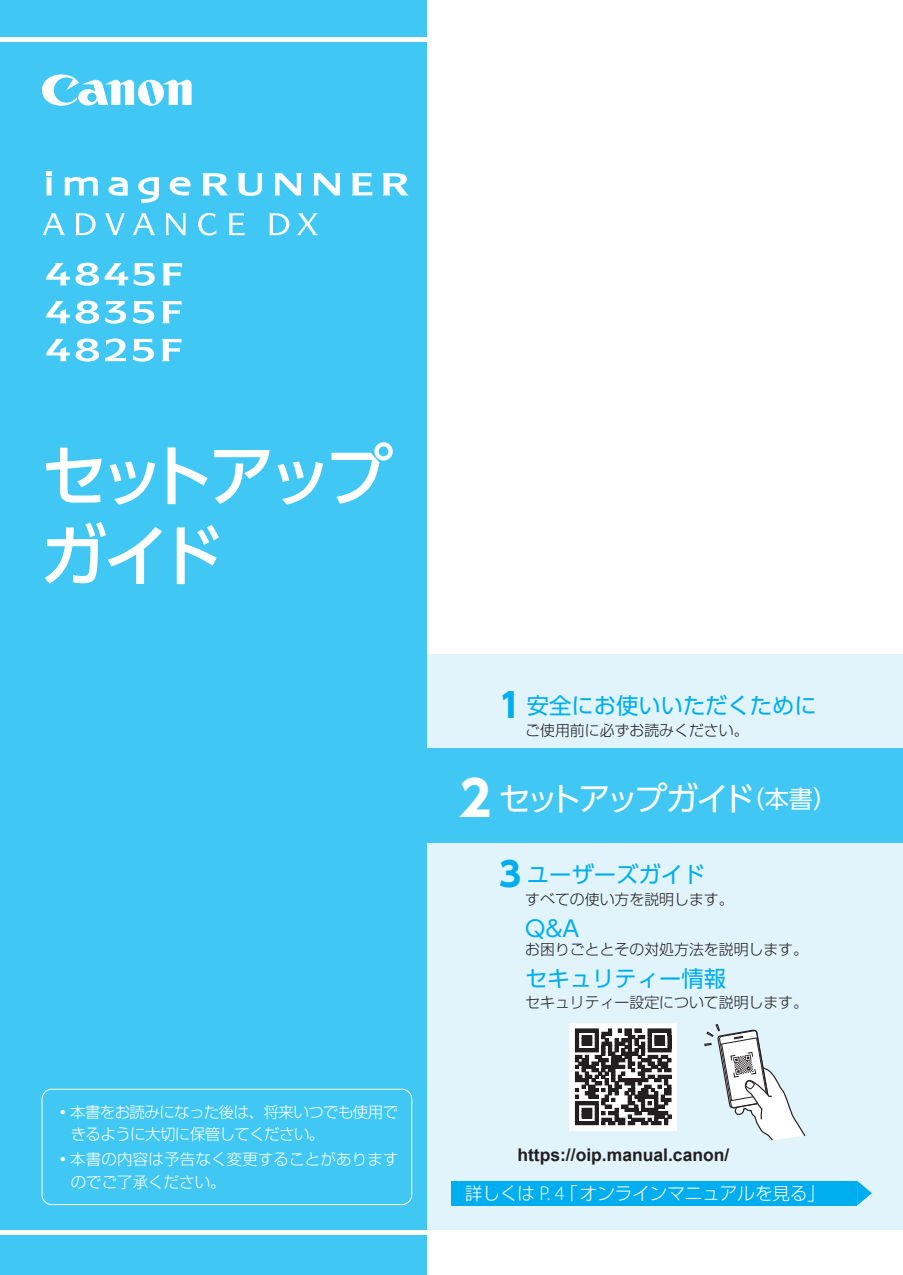
<style>
.page{position:relative;width:903px;height:1275px;background:#fff}
.page>*{position:absolute;margin:0;border:0;box-sizing:border-box;transform-origin:0 0}
.t1{font:500 66.5px/79.8px "UD Shin Go Pro";letter-spacing:-.13em;color:#fff}
.t2{font:32.2px "UD Shin Go Pro";letter-spacing:-.13em;color:#fff}
.t3{font:22.4px "UD Shin Go Pro";color:#00aeef}
.t4{font:700 17.5px "Arial";color:#231f20}
.t5{font:300 17.5px "Shin Go Pro";color:#fff}
.t6{font:300 15.58px/22.4px "Shin Go Pro";letter-spacing:-.04em;color:#fff}
.t7{font:300 15.58px/22.4px "Shin Go Pro";letter-spacing:.01em;color:#fff}
.t8{font:300 14.88px "Shin Go Pro";color:#231f20}
.s1{font-weight:700;font-size:33.43px}
.s2{font-weight:700;font-size:48.3px}
.s3{font-size:24.15px}
.s4{font-family:"Myriad Pro";font-size:20.12px}
</style>
<div class="page">
<div style="left:400px;top:843px;width:503px;height:387px;background:#e1f4fc"></div>
<div style="left:400px;top:654px;width:503px;height:95px;background:#e1f4fc"></div>
<div style="left:0;top:0;width:427px;height:1275px;background:#40c7f4"></div>
<div style="left:42px;top:1089px;width:370px;height:116px;border:1px solid #fff;border-radius:10px"></div>
<svg style="left:42px;top:74px;width:150px;height:32px"></svg>
<div style="left:405px;top:749px;width:498px;height:94px;background:#40c7f4"></div>
<div style="left:0;top:37px;width:903px;height:5px;background:#fff"></div>
<div style="left:0;top:1230px;width:903px;height:5px;background:#fff"></div>
<div style="left:569px;top:1023px;width:108px;height:107px;background:#fff"></div>
<svg style="left:704px;top:1024px;width:102px;height:117px"></svg>
<svg style="left:575px;top:1029px;width:96px;height:96px"></svg>
<svg style="left:42px;top:213px;width:23px;height:22px"></svg>
<svg style="left:75px;top:213px;width:21px;height:22px"></svg>
<svg style="left:104px;top:213px;width:21px;height:22px"></svg>
<svg style="left:132px;top:213px;width:23px;height:22px"></svg>
<svg style="left:165px;top:213px;width:21px;height:22px"></svg>
<svg style="left:198px;top:213px;width:18px;height:23px"></svg>
<svg style="left:228px;top:213px;width:16px;height:22px"></svg>
<svg style="left:269px;top:213px;width:20px;height:22px"></svg>
<svg style="left:297px;top:213px;width:21px;height:22px"></svg>
<svg style="left:46px;top:171px;width:6px;height:24px"></svg>
<svg style="left:65px;top:177px;width:33px;height:18px"></svg>
<svg style="left:109px;top:177px;width:19px;height:19px"></svg>
<svg style="left:138px;top:177px;width:21px;height:26px"></svg>
<svg style="left:170px;top:177px;width:21px;height:18px"></svg>
<svg style="left:202px;top:173px;width:26px;height:22px"></svg>
<svg style="left:237px;top:173px;width:26px;height:23px"></svg>
<svg style="left:274px;top:173px;width:28px;height:22px"></svg>
<svg style="left:313px;top:173px;width:28px;height:22px"></svg>
<svg style="left:351px;top:173px;width:21px;height:22px"></svg>
<svg style="left:382px;top:173px;width:26px;height:22px"></svg>
<svg style="left:46px;top:338px;width:53px;height:24px"></svg>
<svg style="left:105px;top:338px;width:21px;height:23px"></svg>
<svg style="left:133px;top:339px;width:21px;height:23px"></svg>
<svg style="left:162px;top:339px;width:19px;height:22px"></svg>
<svg style="left:46px;top:301px;width:53px;height:23px"></svg>
<svg style="left:105px;top:301px;width:21px;height:23px"></svg>
<svg style="left:133px;top:301px;width:21px;height:23px"></svg>
<svg style="left:162px;top:301px;width:20px;height:22px"></svg>
<svg style="left:46px;top:263px;width:53px;height:23px"></svg>
<svg style="left:105px;top:263px;width:23px;height:22px"></svg>
<svg style="left:134px;top:263px;width:21px;height:23px"></svg>
<svg style="left:162px;top:263px;width:20px;height:22px"></svg>
<div style="left:451px;top:1181px;width:406px;height:24px;background:#00aeef"></div>
<svg style="left:857px;top:1181px;width:15px;height:24px"></svg>
<h1 class="t1" style="left:40px;top:434px;width:354px">セットアップガイド</h1>
<p class="t6" style="left:71px;top:1099px;width:329px;text-indent:-16px">•本書をお読みになった後は、将来いつでも使用できるように大切に保管してください。</p>
<p class="t7" style="left:71px;top:1146px;width:329px;text-indent:-16px">•本書の内容は予告なく変更することがありますのでご了承ください。</p>
<h3 class="t3" style="left:499px;top:687px;width:319px"><span class="s1">1</span> 安全にお使いいただくために</h3>
<p class="t8" style="left:525px;top:718px;width:225px">ご使用前に必ずお読みください。</p>
<h2 class="t2" style="left:459px;top:772px;width:379px"><span class="s2">2</span> セットアップガイド<span class="s3">（本書）</span></h2>
<h3 class="t3" style="left:499px;top:856px;width:208px"><span class="s1">3</span> ユーザーズガイド</h3>
<p class="t8" style="left:525px;top:887px;width:210px">すべての使い方を説明します。</p>
<h3 class="t3" style="left:525px;top:911px;width:55px">Q&amp;A</h3>
<p class="t8" style="left:525px;top:937px;width:284px">お困りごととその対処方法を説明します。</p>
<h3 class="t3" style="left:525px;top:961px;width:202px">セキュリティー情報</h3>
<p class="t8" style="left:525px;top:990px;width:284px">セキュリティー設定について説明します。</p>
<p class="t4" style="left:517px;top:1142px;width:213px">https://oip.manual.canon/</p>
<p class="t5" style="left:465px;top:1179px;width:361px">詳しくは <span class="s4">P. 4</span> 「オンラインマニュアルを見る」</p>
</div>
